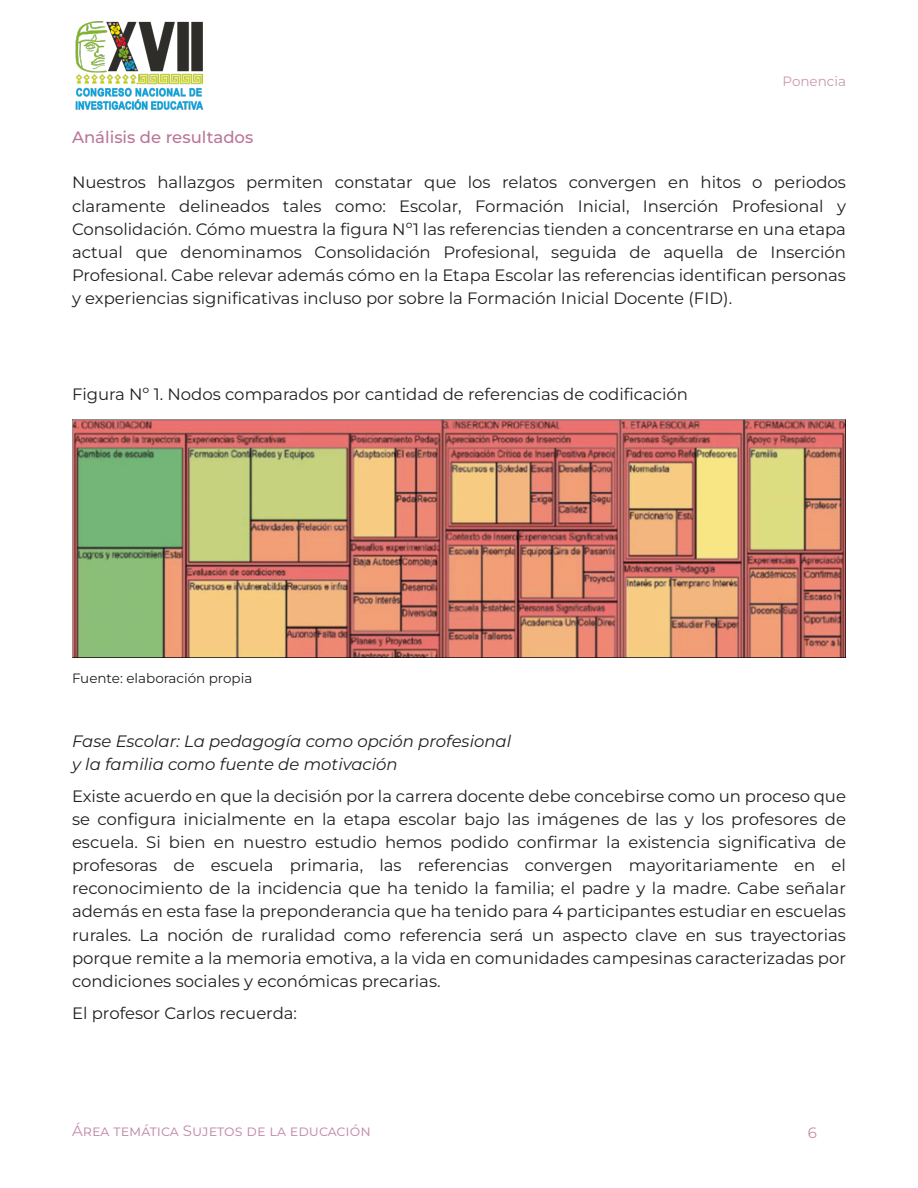
<style>
.page{position:relative;width:918px;height:1188px;background:#fff}
.page>*{position:absolute;margin:0;border:0;box-sizing:border-box;transform-origin:0 0}
.t1{font:16.5px/23.1px "Montserrat";color:#231f20;text-align:justify}
.t2{font:italic 16.5px/23.1px "Montserrat";color:#231f20}
.t3{font:500 16.5px "Montserrat";color:#ba7698}
.t4{font:15px "Montserrat";color:#c48ca9}
.t5{font:13.5px "Montserrat";color:#231f20}
.t6{font:13.5px "Montserrat";color:#c998b1}
</style>
<div class="page">
<img style="left:75px;top:21px;width:129px;height:89px">
<img style="left:72px;top:420px;width:774px;height:237px">
<p class="t6" style="left:783px;top:73px;width:65px">Ponencia</p>
<p class="t3" style="left:72px;top:127px;width:183px">Análisis de resultados</p>
<p class="t1" style="left:72px;top:171px;width:776px">Nuestros hallazgos permiten constatar que los relatos convergen en hitos o periodos claramente delineados tales como: Escolar, Formación Inicial, Inserción Profesional y Consolidación. Cómo muestra la figura Nº1 las referencias tienden a concentrarse en una etapa actual que denominamos Consolidación Profesional, seguida de aquella de Inserción Profesional. Cabe relevar además cómo en la Etapa Escolar las referencias identifican personas y experiencias significativas incluso por sobre la Formación Inicial Docente (FID).</p>
<p class="t1" style="left:72px;top:383px;width:617px">Figura Nº 1. Nodos comparados por cantidad de referencias de codificación</p>
<p class="t5" style="left:72px;top:670px;width:182px">Fuente: elaboración propia</p>
<p class="t2" style="left:72px;top:729px;width:441px">Fase Escolar: La pedagogía como opción profesional y la familia como fuente de motivación</p>
<p class="t1" style="left:72px;top:785px;width:776px">Existe acuerdo en que la decisión por la carrera docente debe concebirse como un proceso que se configura inicialmente en la etapa escolar bajo las imágenes de las y los profesores de escuela. Si bien en nuestro estudio hemos podido confirmar la existencia significativa de profesoras de escuela primaria, las referencias convergen mayoritariamente en el reconocimiento de la incidencia que ha tenido la familia; el padre y la madre. Cabe señalar además en esta fase la preponderancia que ha tenido para 4 participantes estudiar en escuelas rurales. La noción de ruralidad como referencia será un aspecto clave en sus trayectorias porque remite a la memoria emotiva, a la vida en comunidades campesinas caracterizadas por condiciones sociales y económicas precarias.</p>
<p class="t1" style="left:72px;top:1001px;width:227px">El profesor Carlos recuerda:</p>
<p class="t4" style="left:72px;top:1122px;width:300px">Área temática Sujetos de la educación</p>
<p class="t4" style="left:808px;top:1124px;width:11px">6</p>
</div>
